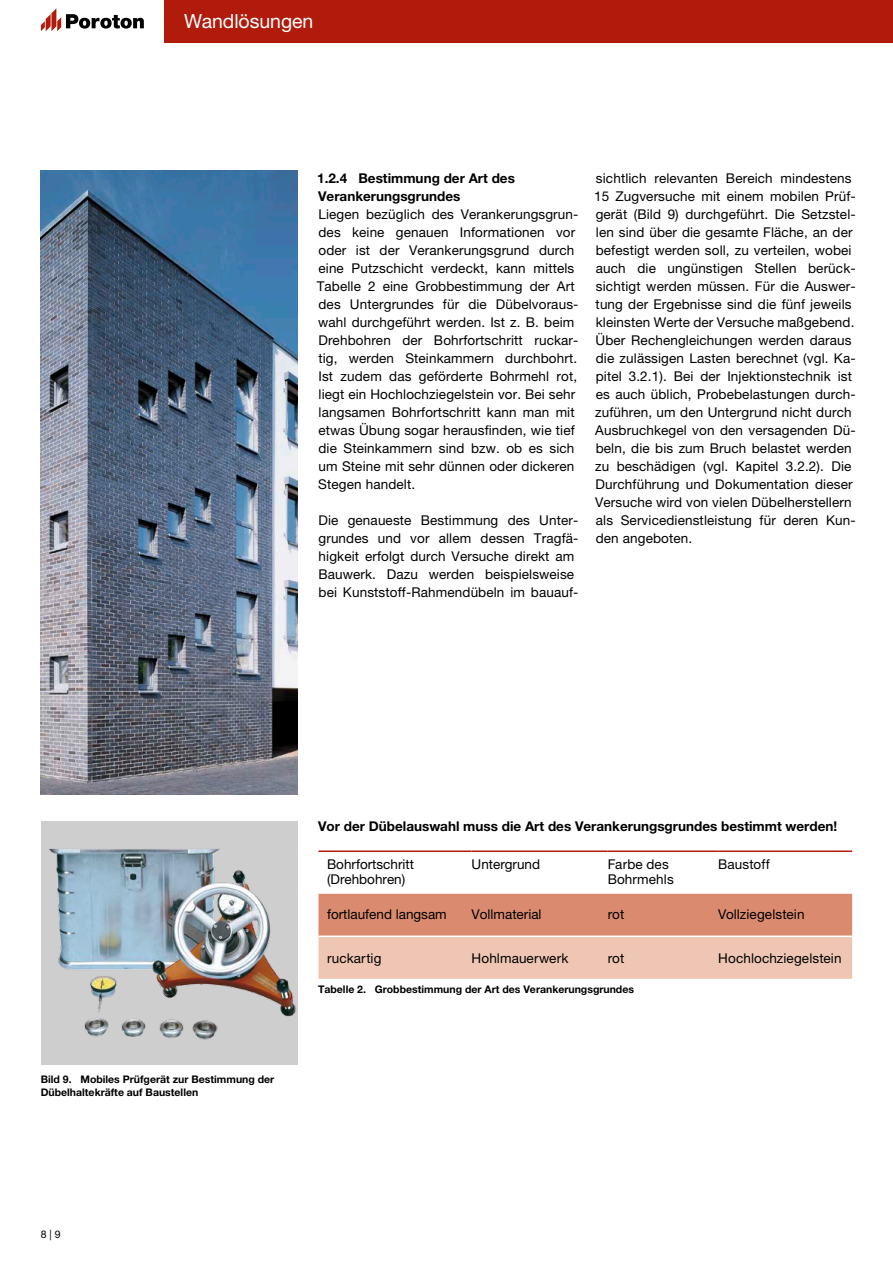
<style>
.page{position:relative;width:893px;height:1263px;background:#fff}
.page>*{position:absolute;margin:0;border:0;box-sizing:border-box;transform-origin:0 0}
.t1{font:19.5px "Helvetica Neue LT Pro";letter-spacing:-.005em;color:#fff}
.t2{font:13.5px/18px "Helvetica Neue LT Pro";letter-spacing:.01em;color:#000}
.t3{font:700 13.5px/18px "Helvetica Neue LT Pro";color:#000}
.t4{font:700 10.5px/13.5px "Helvetica Neue LT Pro";color:#000}
.t5{font:10.5px "Helvetica Neue LT Pro";color:#000}
</style>
<div class="page">
<div style="left:164px;top:0;width:729px;height:43px;background:#b01b0b"></div>
<svg style="left:41px;top:8px;width:103px;height:23px"></svg>
<img style="left:41px;top:170px;width:257px;height:625px">
<img style="left:41px;top:821px;width:257px;height:244px">
<svg style="left:318px;top:893px;width:534px;height:86px"></svg>
<hr style="left:318px;top:850px;width:154px;height:2px;background:#b01b0b">
<hr style="left:472px;top:850px;width:136px;height:2px;background:#b01b0b">
<hr style="left:608px;top:850px;width:110px;height:2px;background:#b01b0b">
<hr style="left:718px;top:850px;width:134px;height:2px;background:#b01b0b">
<hr style="left:318px;top:935px;width:154px;height:2px;background:#fff">
<hr style="left:472px;top:935px;width:136px;height:2px;background:#fff">
<hr style="left:608px;top:935px;width:110px;height:2px;background:#fff">
<hr style="left:718px;top:935px;width:134px;height:2px;background:#fff">
<h1 class="t1" style="left:184px;top:10px;width:131px">Wandlösungen</h1>
<p class="t3" style="left:317px;top:169px;width:199px">1.2.4 Bestimmung der Art des<br>Verankerungsgrundes</p>
<p class="t2" style="left:317px;top:205px;width:263px">Liegen bezüglich des Verankerungsgrun&shy;des keine genauen Informationen vor oder ist der Verankerungsgrund durch eine Putzschicht verdeckt, kann mittels Tabelle 2 eine Grobbestimmung der Art des Untergrundes für die Dübelvoraus&shy;wahl durchgeführt werden. Ist z. B. beim Drehbohren der Bohrfortschritt ruckar&shy;tig, werden Steinkammern durchbohrt.<br>Ist zudem das geförderte Bohrmehl rot, liegt ein Hochlochziegelstein vor. Bei sehr langsamen Bohrfortschritt kann man mit etwas Übung sogar herausfinden, wie tief die Steinkammern sind bzw. ob es sich um Steine mit sehr dünnen oder dickeren Stegen handelt.</p>
<p class="t2" style="left:318px;top:511px;width:262px">Die genaueste Bestimmung des Unter&shy;grundes und vor allem dessen Tragfä&shy;higkeit erfolgt durch Versuche direkt am Bauwerk. Dazu werden beispielsweise bei Kunststoff-Rahmendübeln im bauauf-</p>
<p class="t2" style="left:594px;top:169px;width:263px">sichtlich relevanten Bereich mindestens 15 Zugversuche mit einem mobilen Prüf&shy;gerät (Bild 9) durchgeführt. Die Setzstel&shy;len sind über die gesamte Fläche, an der befestigt werden soll, zu verteilen, wobei auch die ungünstigen Stellen berück&shy;sichtigt werden müssen. Für die Auswer&shy;tung der Ergebnisse sind die fünf jeweils kleinsten Werte der Versuche maßgebend.<br>Über Rechengleichungen werden daraus die zulässigen Lasten berechnet (vgl. Ka&shy;pitel 3.2.1). Bei der Injektionstechnik ist es auch üblich, Probebelastungen durch&shy;zuführen, um den Untergrund nicht durch Ausbruchkegel von den versagenden Dü&shy;beln, die bis zum Bruch belastet werden zu beschädigen (vgl. Kapitel 3.2.2). Die Durchführung und Dokumentation dieser Versuche wird von vielen Dübelherstellern als Servicedienstleistung für deren Kun&shy;den angeboten.</p>
<p class="t3" style="left:318px;top:817px;width:521px">Vor der Dübelauswahl muss die Art des Verankerungsgrundes bestimmt werden!</p>
<p class="t4" style="left:41px;top:1072px;width:235px">Bild 9. Mobiles Prüfgerät zur Bestimmung der<br>Dübelhaltekräfte auf Baustellen</p>
<p class="t2" style="left:327px;top:857px;width:88px;line-height:15px">Bohrfortschritt (Drehbohren)</p>
<p class="t2" style="left:472px;top:855px;width:70px">Untergrund</p>
<p class="t2" style="left:608px;top:857px;width:68px;line-height:15px">Farbe des<br>Bohrmehls</p>
<p class="t2" style="left:718px;top:855px;width:53px">Baustoff</p>
<p class="t2" style="left:327px;top:905px;width:121px">fortlaufend langsam</p>
<p class="t2" style="left:472px;top:905px;width:71px">Vollmaterial</p>
<p class="t2" style="left:608px;top:905px;width:18px">rot</p>
<p class="t2" style="left:718px;top:905px;width:88px">Vollziegelstein</p>
<p class="t2" style="left:327px;top:949px;width:56px">ruckartig</p>
<p class="t2" style="left:472px;top:949px;width:98px">Hohlmauerwerk</p>
<p class="t2" style="left:608px;top:949px;width:18px">rot</p>
<p class="t2" style="left:718px;top:949px;width:125px">Hochlochziegelstein</p>
<p class="t4" style="left:318px;top:982px;width:317px">Tabelle 2. Grobbestimmung der Art des Verankerungsgrundes</p>
<p class="t5" style="left:41px;top:1228px;width:21px">8 | 9</p>
</div>
